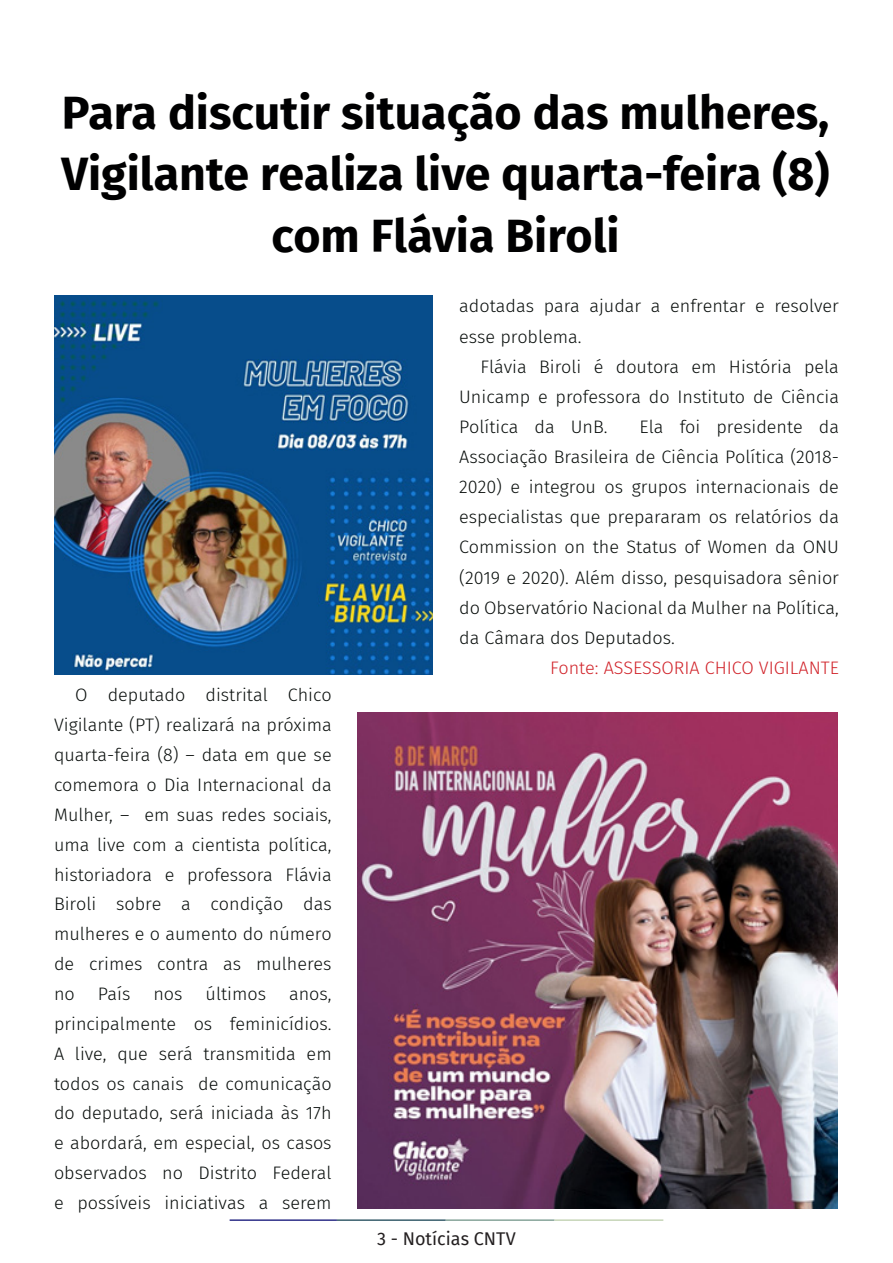
<style>
.page{position:relative;width:893px;height:1263px;background:#fff}
.page>*{position:absolute;margin:0;border:0;box-sizing:border-box;transform-origin:0 0}
.t1{font:700 46.5px/61.5px "Fira Sans";color:#000001;text-align:center}
.t2{font:300 18px/29.8px "Fira Sans";color:#080d0b;text-align:justify}
.t3{font:300 18px "Fira Sans";color:#d1232a}
.t4{font:18px "Fira Sans";color:#231f20}
</style>
<div class="page">
<hr style="left:230px;top:1219px;width:107px;height:2px;background:#2f3088">
<hr style="left:337px;top:1219px;width:109px;height:2px;background:#3a5f6d">
<hr style="left:446px;top:1219px;width:109px;height:2px;background:#87a59a">
<hr style="left:555px;top:1219px;width:108px;height:2px;background:#c6d5b7">
<img style="left:55px;top:296px;width:378px;height:378px">
<img style="left:357px;top:712px;width:480px;height:497px">
<p class="t1" style="left:62px;top:78px;width:770px">Para discutir situação das mulheres,<br>Vigilante realiza live quarta-feira (8) com Flávia Biroli</p>
<p class="t2" style="left:54px;top:680px;width:279px;text-indent:21px">O deputado distrital Chico Vigilante (PT) realizará na próxima quarta-feira (8) – data em que se comemora o Dia Internacional da Mulher, – em suas redes sociais, uma live com a cientista política, historiadora e professora Flávia Biroli sobre a condição das mulheres e o aumento do número de crimes contra as mulheres no</p>
<p class="t2" style="left:98px;top:979px;width:34px">País</p>
<p class="t2" style="left:153px;top:979px;width:31px">nos</p>
<p class="t2" style="left:206px;top:979px;width:62px">últimos</p>
<p class="t2" style="left:54px;top:979px;width:279px;text-indent:235px">anos, principalmente os feminicídios.<br>A live, que será transmitida em todos os canais de comunicação do deputado, será iniciada às 17h e abordará, em especial, os casos observados no Distrito Federal e possíveis iniciativas a serem</p>
<p class="t2" style="left:459px;top:291px;width:381px">adotadas para ajudar a enfrentar e resolver esse problema.</p>
<p class="t2" style="left:459px;top:351px;width:381px;text-indent:21px">Flávia Biroli é doutora em História pela Unicamp e professora do Instituto de Ciência Política da UnB.</p>
<p class="t2" style="left:459px;top:411px;width:381px;text-indent:180px">Ela foi presidente da Associação Brasileira de Ciência Política (2018- 2020) e integrou os grupos internacionais de especialistas que prepararam os relatórios da Commission on the Status of Women da ONU (2019 e 2020). Além disso, pesquisadora sênior do Observatório Nacional da Mulher na Política, da Câmara dos Deputados.</p>
<p class="t3" style="left:550px;top:655px;width:290px">Fonte: ASSESSORIA CHICO VIGILANTE</p>
<p class="t4" style="left:377px;top:1225px;width:140px">3 - Notícias CNTV</p>
</div>
